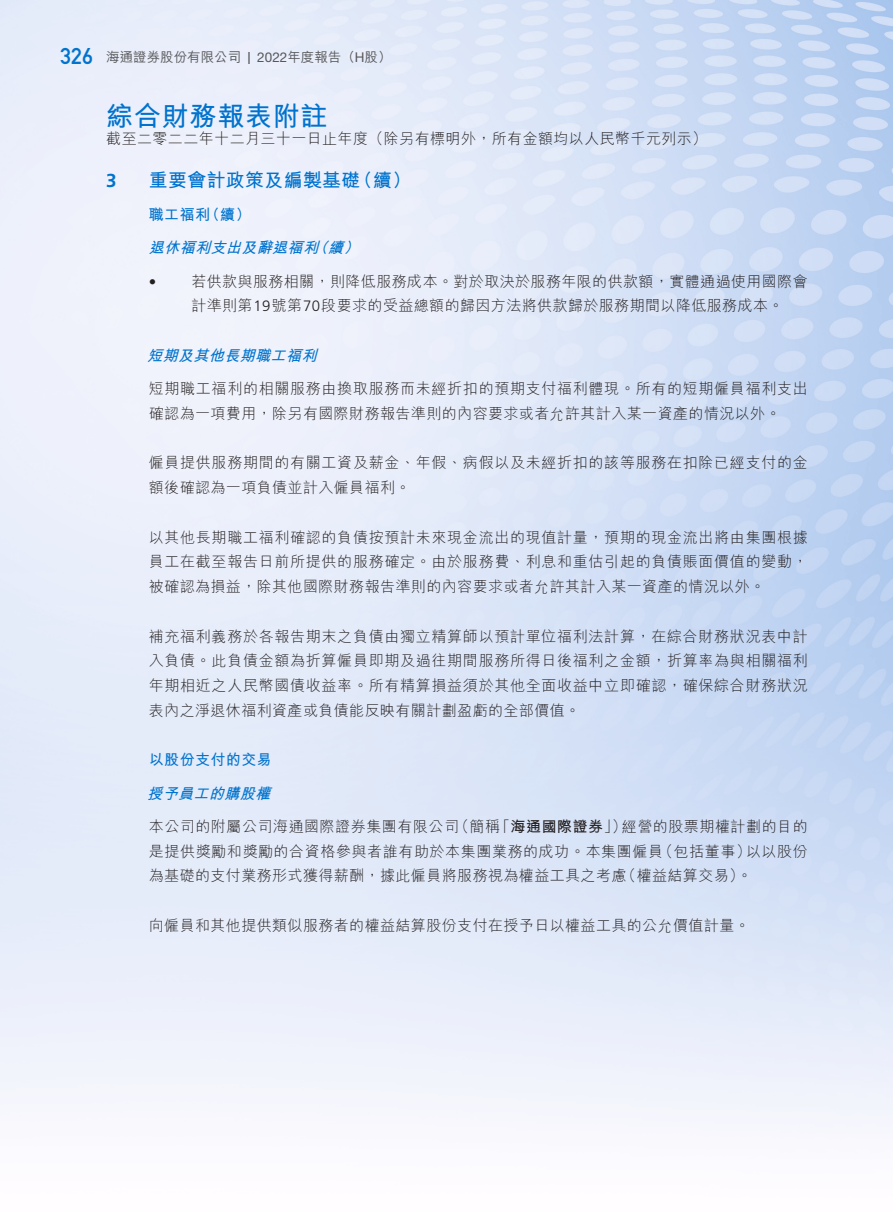
<style>
.page{position:relative;width:893px;height:1212px;background:#fff}
.page>*{position:absolute;margin:0;border:0;box-sizing:border-box;transform-origin:0 0}
.t1{font:700 27px "M Hei HK";letter-spacing:.03em;color:#0073ce}
.t2{font:22.5px "DIN Mittelschrift Std";color:#0073ce}
.t3{font:700 18.75px "M Hei HK";letter-spacing:.03em;color:#0073ce}
.t4{font:700 18.75px "Frutiger LT Std";color:#0073ce}
.t5{font:300 15px/24.8px "M Hei HK";letter-spacing:.03em;color:#231f20}
.t6{font:italic 700 15px "M Hei HK";color:#0073ce}
.t7{font:700 15px "M Hei HK";letter-spacing:.03em;color:#0073ce}
.t8{font:500 13.5px "M Hei HK";color:#57585a}
.s1{font-family:"Frutiger LT Std";font-weight:700;font-size:12px}
.s2{font-family:"Helvetica Neue LT Std";font-weight:400}
.s3{font-family:"Frutiger LT Std"}
.s4{font-weight:700}
</style>
<div class="page">
<h2 class="t2" style="left:60px;top:43px;width:34px">326</h2>
<p class="t8" style="left:106px;top:47px;width:287px">海通證券股份有限公司 <span class="s1">|</span> <span class="s2">2022</span>年度報告（<span class="s2">H</span>股）</p>
<h1 class="t1" style="left:106px;top:97px;width:223px">綜合財務報表附註</h1>
<p class="t5" style="left:106px;top:126px;width:602px">截至二零二二年十二月三十一日止年度（除另有標明外，所有金額均以人民幣千元列示）</p>
<p class="t4" style="left:106px;top:169px;width:12px">3</p>
<p class="t3" style="left:149px;top:166px;width:264px">重要會計政策及編製基礎（續）</p>
<p class="t7" style="left:149px;top:204px;width:103px">職工福利（續）</p>
<p class="t6" style="left:149px;top:237px;width:216px">退休福利支出及辭退福利（續）</p>
<p class="t5" style="left:191px;top:268px;width:618px;text-indent:-43px"><span class="s3">•</span> 若供款與服務相關，則降低服務成本。對於取決於服務年限的供款額，實體通過使用國際會計準則第<span class="s3">19</span>號第<span class="s3">70</span>段要求的受益總額的歸因方法將供款歸於服務期間以降低服務成本。</p>
<p class="t6" style="left:147px;top:344px;width:176px">短期及其他長期職工福利</p>
<p class="t5" style="left:149px;top:376px;width:660px">短期職工福利的相關服務由換取服務而未經折扣的預期支付福利體現。所有的短期僱員福利支出確認為一項費用，除另有國際財務報告準則的內容要求或者允許其計入某一資產的情況以外。</p>
<p class="t5" style="left:149px;top:450px;width:660px">僱員提供服務期間的有關工資及薪金、年假、病假以及未經折扣的該等服務在扣除已經支付的金額後確認為一項負債並計入僱員福利。</p>
<p class="t5" style="left:149px;top:524px;width:660px;text-align:justify">以其他長期職工福利確認的負債按預計未來現金流出的現值計量，預期的現金流出將由集團根據員工在截至報告日前所提供的服務確定。由於服務費、利息和重估引起的負債賬面價值的變動，被確認為損益，除其他國際財務報告準則的內容要求或者允許其計入某一資產的情況以外。</p>
<p class="t5" style="left:149px;top:623px;width:660px;text-align:justify">補充福利義務於各報告期末之負債由獨立精算師以預計單位福利法計算，在綜合財務狀況表中計入負債。此負債金額為折算僱員即期及過往期間服務所得日後福利之金額，折算率為與相關福利年期相近之人民幣國債收益率。所有精算損益須於其他全面收益中立即確認，確保綜合財務狀況表內之淨退休福利資產或負債能反映有關計劃盈虧的全部價值。</p>
<p class="t7" style="left:149px;top:749px;width:124px">以股份支付的交易</p>
<p class="t6" style="left:147px;top:782px;width:130px">授予員工的購股權</p>
<p class="t5" style="left:149px;top:814px;width:660px;text-align:justify">本公司的附屬公司海通國際證券集團有限公司（簡稱「<span class="s4">海通國際證券</span>」）經營的股票期權計劃的目的是提供獎勵和獎勵的合資格參與者誰有助於本集團業務的成功。本集團僱員（包括董事）以以股份為基礎的支付業務形式獲得薪酬，據此僱員將服務視為權益工具之考慮（權益結算交易）。</p>
<p class="t5" style="left:149px;top:913px;width:602px">向僱員和其他提供類似服務者的權益結算股份支付在授予日以權益工具的公允價值計量。</p>
</div>
